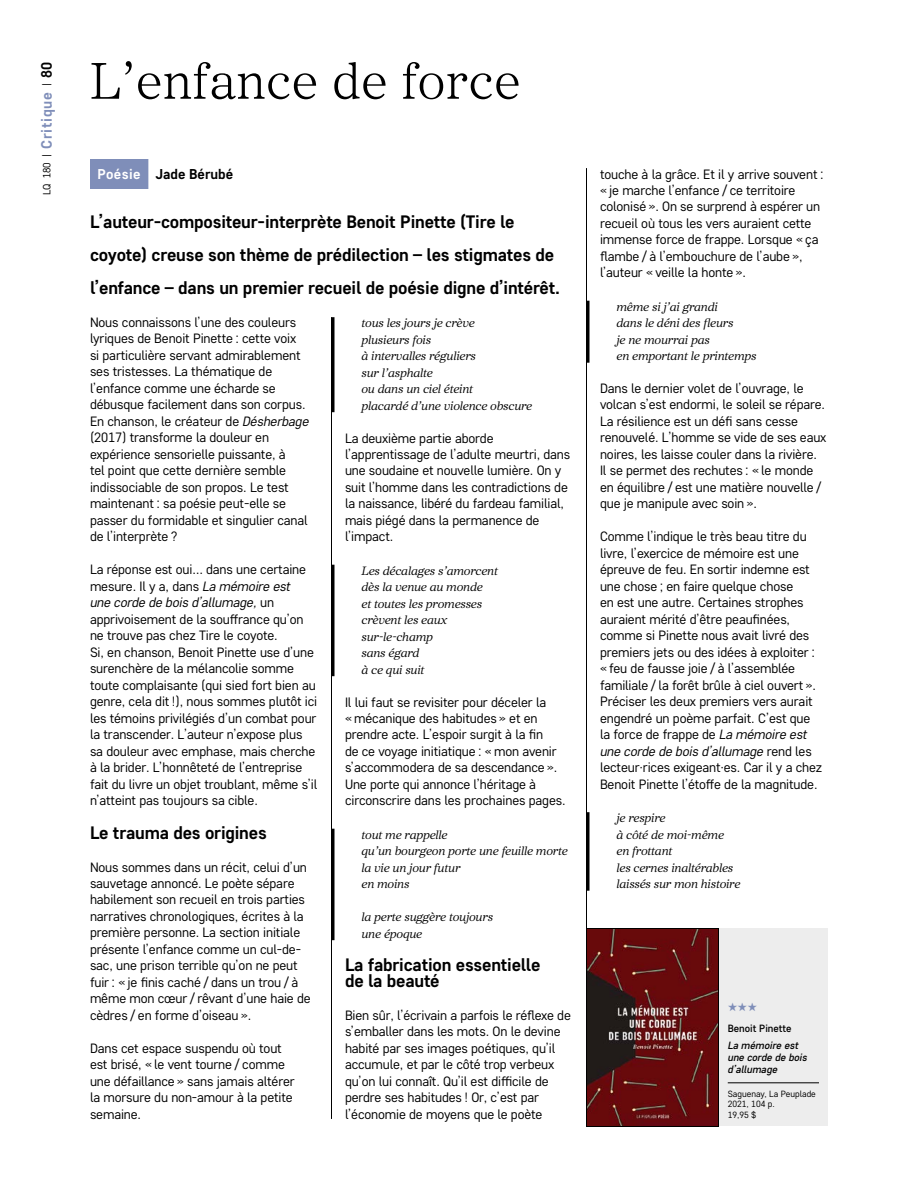
<style>
.page{position:relative;width:918px;height:1188px;background:#fff}
.page>*{position:absolute;margin:0;border:0;box-sizing:border-box;transform-origin:0 0}
.t1{font:300 51px "Core Serif N 25";letter-spacing:.01em;color:#000}
.t2{font:700 18px/33px "Core Sans D55";letter-spacing:-.01em;color:#000}
.t3{font:700 15px "Core Sans D55";letter-spacing:.05em;color:#7f8eb9}
.t4{font:700 14.25px "Core Sans D55";color:#000}
.t5{font:13.5px/16.5px "Core Sans D35";letter-spacing:-.01em;color:#000}
.t6{font:12px/16.5px "Core Serif N 35 Regular It";letter-spacing:-.01em;color:#000}
.t7{font:12px "Zapf Dingbats ITC";color:#7f8eb9}
.t8{font:italic 500 10.5px/12px "Core Sans D45";color:#000}
.t9{font:500 10.5px "Core Sans D45";color:#000}
.t10{font:9px/10.5px "Core Sans D35";color:#000}
.s1{font-family:"Core Sans D35";font-weight:400;font-size:10.5px;color:#000}
.s2{color:#000}
.s3{color:#fff}
.s4{font-style:italic}
</style>
<div class="page">
<div style="left:90px;top:159px;width:58px;height:30px;background:#7f8eb9"></div>
<hr style="left:332px;top:317px;width:2px;height:95px;background:#000">
<hr style="left:332px;top:565px;width:2px;height:111px;background:#000">
<hr style="left:332px;top:829px;width:2px;height:111px;background:#000">
<svg style="left:587px;top:301px;width:3px;height:62px"></svg>
<svg style="left:587px;top:812px;width:3px;height:79px"></svg>
<hr style="left:331px;top:317px;width:1px;height:802px;background:#000">
<hr style="left:586px;top:168px;width:1px;height:951px;background:#000">
<div style="left:719px;top:928px;width:109px;height:198px;background:#ededed"></div>
<hr style="left:728px;top:1083px;width:91px;height:1px;background:#000">
<img style="left:588px;top:930px;width:129px;height:195px">
<div style="left:586px;top:928px;width:133px;height:199px;border:1px solid #000"></div>
<p class="t3" style="left:37px;top:195px;width:135px;rotate:-90deg"><span class="s1">LQ 180 |</span> Critique <span class="s1">|</span> <span class="s2">80</span></p>
<h1 class="t1" style="left:90px;top:49px;width:432px">L’enfance de force</h1>
<p class="t4" style="left:97px;top:164px;width:137px"><span class="s3">Poésie</span> Jade Bérubé</p>
<h2 class="t2" style="left:90px;top:205px;width:471px">L’auteur-compositeur-interprète Benoit Pinette (Tire le coyote) creuse son thème de prédilection – les stigmates de l’enfance – dans un premier recueil de poésie digne d’intérêt.</h2>
<p class="t5" style="left:90px;top:314px;width:220px">Nous connaissons l’une des couleurs lyriques de Benoit Pinette : cette voix<br>si particulière servant admirablement ses tristesses. La thématique de l’enfance comme une écharde se débusque facilement dans son corpus.<br>En chanson, le créateur de <span class="s4">Désherbage </span>(2017) transforme la douleur en expérience sensorielle puissante, à<br>tel point que cette dernière semble indissociable de son propos. Le test maintenant : sa poésie peut-elle se passer du formidable et singulier canal de l’interprète ?</p>
<p class="t5" style="left:90px;top:561px;width:229px">La réponse est oui… dans une certaine mesure. Il y a, dans <span class="s4">La mémoire est<br>une corde de bois d’allumage,</span> un apprivoisement de la souffrance qu’on ne trouve pas chez Tire le coyote.<br>Si, en chanson, Benoit Pinette use d’une surenchère de la mélancolie somme toute complaisante (qui sied fort bien au genre, cela dit !), nous sommes plutôt ici les témoins privilégiés d’un combat pour la transcender. L’auteur n’expose plus sa douleur avec emphase, mais cherche à la brider. L’honnêteté de l’entreprise fait du livre un objet troublant, même s’il n’atteint pas toujours sa cible.</p>
<h2 class="t2" style="left:90px;top:815px;width:178px">Le trauma des origines</h2>
<p class="t5" style="left:90px;top:858px;width:222px">Nous sommes dans un récit, celui d’un sauvetage annoncé. Le poète sépare habilement son recueil en trois parties narratives chronologiques, écrites à la première personne. La section initiale présente l’enfance comme un cul-de&shy;sac, une prison terrible qu’on ne peut fuir : « je finis caché / dans un trou / à même mon cœur / rêvant d’une haie de cèdres / en forme d’oiseau ».</p>
<p class="t5" style="left:90px;top:1040px;width:206px">Dans cet espace suspendu où tout est brisé, « le vent tourne / comme une défaillance » sans jamais altérer la morsure du non-amour à la petite semaine.</p>
<p class="t6" style="left:362px;top:315px;width:172px">tous les jours je crève<br>plusieurs fois<br>à intervalles réguliers<br>sur l’asphalte<br>ou dans un ciel éteint<br>placardé d’une violence obscure</p>
<p class="t5" style="left:345px;top:429px;width:227px">La deuxième partie aborde l’apprentissage de l’adulte meurtri, dans une soudaine et nouvelle lumière. On y suit l’homme dans les contradictions de la naissance, libéré du fardeau familial, mais piégé dans la permanence de l’impact.</p>
<p class="t6" style="left:362px;top:562px;width:138px">Les décalages s’amorcent dès la venue au monde<br>et toutes les promesses crèvent les eaux sur-le-champ<br>sans égard<br>à ce qui suit</p>
<p class="t5" style="left:345px;top:693px;width:222px">Il lui faut se revisiter pour déceler la<br>« mécanique des habitudes » et en prendre acte. L’espoir surgit à la fin<br>de ce voyage initiatique : « mon avenir s’accommodera de sa descendance ».<br>Une porte qui annonce l’héritage à circonscrire dans les prochaines pages.</p>
<p class="t6" style="left:362px;top:826px;width:208px">tout me rappelle<br>qu’un bourgeon porte une feuille morte la vie un jour futur<br>en moins</p>
<p class="t6" style="left:362px;top:909px;width:133px">la perte suggère toujours une époque</p>
<h2 class="t2" style="left:345px;top:955px;width:197px;line-height:16.5px">La fabrication essentielle de la beauté</h2>
<p class="t5" style="left:345px;top:1007px;width:227px">Bien sûr, l’écrivain a parfois le réflexe de s’emballer dans les mots. On le devine habité par ses images poétiques, qu’il accumule, et par le côté trop verbeux qu’on lui connaît. Qu’il est difficile de perdre ses habitudes ! Or, c’est par l’économie de moyens que le poète</p>
<p class="t5" style="left:600px;top:165px;width:225px">touche à la grâce. Et il y arrive souvent : « je marche l’enfance / ce territoire colonisé ». On se surprend à espérer un recueil où tous les vers auraient cette immense force de frappe. Lorsque « ça flambe / à l’embouchure de l’aube », l’auteur « veille la honte ».</p>
<p class="t6" style="left:616px;top:298px;width:142px">même si j’ai grandi<br>dans le déni des fleurs<br>je ne mourrai pas<br>en emportant le printemps</p>
<p class="t5" style="left:600px;top:380px;width:228px">Dans le dernier volet de l’ouvrage, le volcan s’est endormi, le soleil se répare.<br>La résilience est un défi sans cesse renouvelé. L’homme se vide de ses eaux noires, les laisse couler dans la rivière.<br>Il se permet des rechutes : « le monde en équilibre / est une matière nouvelle / que je manipule avec soin ».</p>
<p class="t5" style="left:600px;top:528px;width:224px">Comme l’indique le très beau titre du livre, l’exercice de mémoire est une épreuve de feu. En sortir indemne est une chose ; en faire quelque chose<br>en est une autre. Certaines strophes auraient mérité d’être peaufinées, comme si Pinette nous avait livré des premiers jets ou des idées à exploiter : « feu de fausse joie / à l’assemblée familiale / la forêt brûle à ciel ouvert ».<br>Préciser les deux premiers vers aurait engendré un poème parfait. C’est que la force de frappe de <span class="s4">La mémoire est une corde de bois d’allumage</span> rend les lecteur·rices exigeant·es. Car il y a chez Benoit Pinette l’étoffe de la magnitude.</p>
<p class="t6" style="left:616px;top:810px;width:125px">je respire<br>à côté de moi-même<br>en frottant<br>les cernes inaltérables laissés sur mon histoire</p>
<p class="t7" style="left:728px;top:1002px;width:31px">★★★</p>
<p class="t9" style="left:728px;top:1021px;width:65px">Benoit Pinette</p>
<p class="t8" style="left:728px;top:1039px;width:81px">La mémoire est une corde de bois d’allumage</p>
<p class="t10" style="left:728px;top:1088px;width:90px">Saguenay, La Peuplade<br>2021, 104 p.<br>19,95 $</p>
</div>
